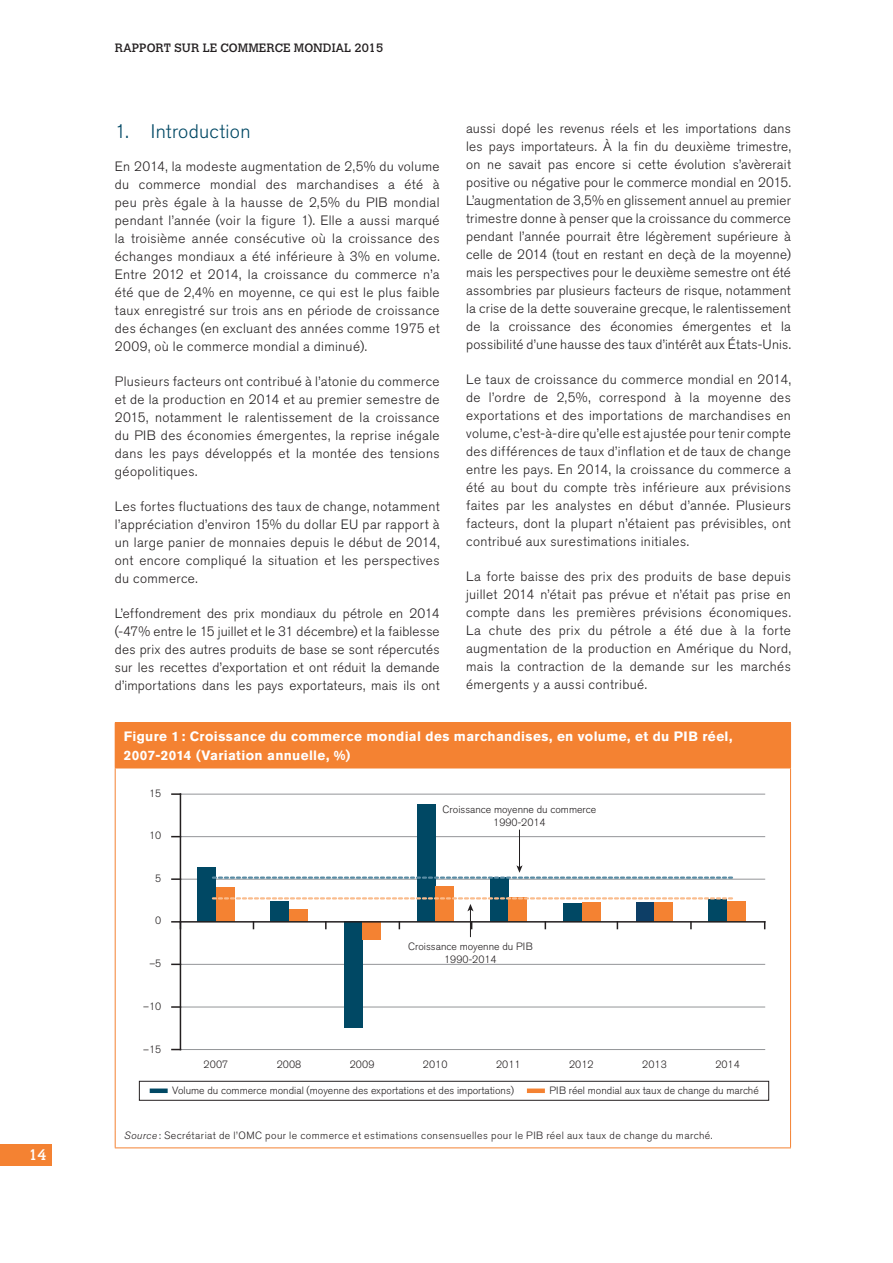
<style>
.page{position:relative;width:893px;height:1263px;background:#fff}
.page>*{position:absolute;margin:0;border:0;box-sizing:border-box;transform-origin:0 0}
.Heading_1{font:300 19.5px "Akzidenz Grotesk BE";letter-spacing:.015em;color:#004864}
.L-folio{font:15px "Calvert MT Std";color:#fff}
.Texte_courant_Fr{font:300 13.5px/18px "Akzidenz Grotesk BE";letter-spacing:.025em;color:#231f20;text-align:justify}
.Titres_Figure_Tablea{font:700 13.5px/18px "Akzidenz Grotesk BE";letter-spacing:.03em;color:#fff}
.t1{font:12px "Calvert";color:#231f20}
.Sources{font:300 10.5px/13.5px "Akzidenz Grotesk BE";color:#231f20;text-align:center}
.Sources-2{font:300 10.5px "Akzidenz Grotesk BE";letter-spacing:.04em;color:#231f20}
.s1{font-style:italic}
</style>
<div class="page">
<div style="left:0;top:1144px;width:51px;height:21px;background:#f48232"></div>
<div style="left:115px;top:723px;width:675px;height:45px;background:#f48232"></div>
<hr style="left:115px;top:722px;width:676px;height:1px;background:#f48232">
<hr style="left:790px;top:723px;width:1px;height:45px;background:#f48232">
<hr style="left:115px;top:768px;width:676px;height:1px;background:#f48232">
<hr style="left:115px;top:768px;width:1px;height:363px;background:#f48232">
<hr style="left:790px;top:768px;width:1px;height:363px;background:#f48232">
<svg style="left:115px;top:1131px;width:1px;height:16px"></svg>
<svg style="left:790px;top:1131px;width:1px;height:16px"></svg>
<hr style="left:115px;top:1147px;width:676px;height:1px;background:#f48232">
<hr style="left:180px;top:794px;width:585px;height:1px;background:#939598">
<hr style="left:180px;top:836px;width:585px;height:1px;background:#939598">
<hr style="left:180px;top:879px;width:585px;height:1px;background:#939598">
<hr style="left:180px;top:964px;width:585px;height:1px;background:#939598">
<hr style="left:180px;top:1007px;width:585px;height:1px;background:#939598">
<hr style="left:180px;top:1049px;width:585px;height:1px;background:#939598">
<div style="left:198px;top:868px;width:18px;height:54px;background:#004864"></div>
<div style="left:344px;top:922px;width:19px;height:106px;background:#004864"></div>
<div style="left:417px;top:804px;width:18px;height:118px;background:#004864"></div>
<div style="left:490px;top:877px;width:18px;height:45px;background:#004864"></div>
<div style="left:216px;top:888px;width:19px;height:34px;background:#f48232"></div>
<div style="left:363px;top:922px;width:18px;height:18px;background:#f48232"></div>
<div style="left:435px;top:886px;width:19px;height:36px;background:#f48232"></div>
<div style="left:727px;top:901px;width:18px;height:21px;background:#f48232"></div>
<hr style="left:180px;top:794px;width:1px;height:255px;background:#231f20">
<svg style="left:172px;top:1006px;width:8px;height:2px"></svg>
<svg style="left:172px;top:963px;width:8px;height:2px"></svg>
<svg style="left:172px;top:878px;width:8px;height:2px"></svg>
<svg style="left:172px;top:793px;width:8px;height:2px"></svg>
<hr style="left:180px;top:921px;width:585px;height:1px;background:#231f20">
<svg style="left:172px;top:921px;width:8px;height:7px"></svg>
<hr style="left:519px;top:830px;width:1px;height:37px;background:#231f20">
<svg style="left:213px;top:865px;width:519px;height:14px"></svg>
<svg style="left:213px;top:897px;width:519px;height:40px"></svg>
<div style="left:150px;top:1088px;width:18px;height:5px;background:#004864"></div>
<div style="left:527px;top:1088px;width:18px;height:5px;background:#f48232"></div>
<div style="left:139px;top:1081px;width:630px;height:20px;border:1px solid #231f20"></div>
<p class="L-folio" style="left:29px;top:1146px;width:19px">14</p>
<p class="t1" style="left:115px;top:40px;width:270px">RAPPORT SUR LE COMMERCE MONDIAL 2015</p>
<p class="Texte_courant_Fr" style="left:466px;top:120px;width:326px">aussi dopé les revenus réels et les importations dans les pays importateurs. À la fin du deuxième trimestre, on ne savait pas encore si cette évolution s’avèrerait positive ou négative pour le commerce mondial en 2015.<br>L’augmentation de 3,5% en glissement annuel au premier trimestre donne à penser que la croissance du commerce pendant l’année pourrait être légèrement supérieure à celle de 2014 (tout en restant en deçà de la moyenne) mais les perspectives pour le deuxième semestre ont été assombries par plusieurs facteurs de risque, notamment la crise de la dette souveraine grecque, le ralentissement de la croissance des économies émergentes et la possibilité d’une hausse des taux d’intérêt aux États-Unis.</p>
<p class="Texte_courant_Fr" style="left:466px;top:371px;width:326px">Le taux de croissance du commerce mondial en 2014, de l’ordre de 2,5%, correspond à la moyenne des exportations et des importations de marchandises en volume, c’est-à-dire qu’elle est ajustée pour tenir compte des différences de taux d’inflation et de taux de change entre les pays. En 2014, la croissance du commerce a été au bout du compte très inférieure aux prévisions faites par les analystes en début d’année. Plusieurs facteurs, dont la plupart n’étaient pas prévisibles, ont contribué aux surestimations initiales.</p>
<p class="Texte_courant_Fr" style="left:466px;top:568px;width:326px">La forte baisse des prix des produits de base depuis juillet 2014 n’était pas prévue et n’était pas prise en compte dans les premières prévisions économiques.<br>La chute des prix du pétrole a été due à la forte augmentation de la production en Amérique du Nord, mais la contraction de la demande sur les marchés émergents y a aussi contribué.</p>
<p class="Titres_Figure_Tablea" style="left:124px;top:728px;width:610px">Figure 1 : Croissance du commerce mondial des marchandises, en volume, et du PIB réel,<br>2007-2014 (Variation annuelle, %)</p>
<p class="Heading_1" style="left:115px;top:120px;width:137px">1. Introduction</p>
<p class="Texte_courant_Fr" style="left:115px;top:157px;width:326px">En 2014, la modeste augmentation de 2,5% du volume du commerce mondial des marchandises a été à peu près égale à la hausse de 2,5% du PIB mondial pendant l’année (voir la figure 1). Elle a aussi marqué la troisième année consécutive où la croissance des échanges mondiaux a été inférieure à 3% en volume.<br>Entre 2012 et 2014, la croissance du commerce n’a été que de 2,4% en moyenne, ce qui est le plus faible taux enregistré sur trois ans en période de croissance des échanges (en excluant des années comme 1975 et 2009, où le commerce mondial a diminué).</p>
<p class="Texte_courant_Fr" style="left:115px;top:372px;width:326px">Plusieurs facteurs ont contribué à l’atonie du commerce et de la production en 2014 et au premier semestre de 2015, notamment le ralentissement de la croissance du PIB des économies émergentes, la reprise inégale dans les pays développés et la montée des tensions géopolitiques.</p>
<p class="Texte_courant_Fr" style="left:115px;top:497px;width:326px">Les fortes fluctuations des taux de change, notamment l’appréciation d’environ 15% du dollar EU par rapport à un large panier de monnaies depuis le début de 2014, ont encore compliqué la situation et les perspectives du commerce.</p>
<p class="Texte_courant_Fr" style="left:115px;top:604px;width:326px">L’effondrement des prix mondiaux du pétrole en 2014 (-47% entre le 15 juillet et le 31 décembre) et la faiblesse des prix des autres produits de base se sont répercutés sur les recettes d’exportation et ont réduit la demande d’importations dans les pays exportateurs, mais ils ont</p>
<p class="Sources" style="left:149px;top:786px;width:14px">15</p>
<p class="Sources" style="left:149px;top:829px;width:14px">10</p>
<p class="Sources" style="left:155px;top:872px;width:8px">5</p>
<p class="Sources" style="left:155px;top:914px;width:8px">0</p>
<p class="Sources" style="left:149px;top:957px;width:14px">–5</p>
<p class="Sources" style="left:143px;top:999px;width:20px">–10</p>
<p class="Sources" style="left:143px;top:1043px;width:20px">–15</p>
<p class="Sources" style="left:443px;top:803px;width:155px">Croissance moyenne du commerce<br>1990-2014</p>
<p class="Sources" style="left:408px;top:939px;width:126px">Croissance moyenne du PIB<br>1990-2014</p>
<p class="Sources" style="left:204px;top:1057px;width:26px">2007</p>
<p class="Sources" style="left:277px;top:1057px;width:26px">2008</p>
<p class="Sources" style="left:350px;top:1057px;width:26px">2009</p>
<p class="Sources" style="left:423px;top:1057px;width:26px">2010</p>
<p class="Sources" style="left:496px;top:1057px;width:26px">2011</p>
<p class="Sources" style="left:569px;top:1057px;width:26px">2012</p>
<p class="Sources" style="left:642px;top:1057px;width:26px">2013</p>
<p class="Sources" style="left:715px;top:1057px;width:26px">2014</p>
<p class="Sources" style="left:172px;top:1084px;width:343px">Volume du commerce mondial (moyenne des exportations et des importations)</p>
<p class="Sources" style="left:549px;top:1084px;width:211px">PIB réel mondial aux taux de change du marché</p>
<p class="Sources-2" style="left:124px;top:1129px;width:590px"><span class="s1">Source</span> : Secrétariat de l’OMC pour le commerce et estimations consensuelles pour le PIB réel aux taux de change du marché.</p>
</div>
